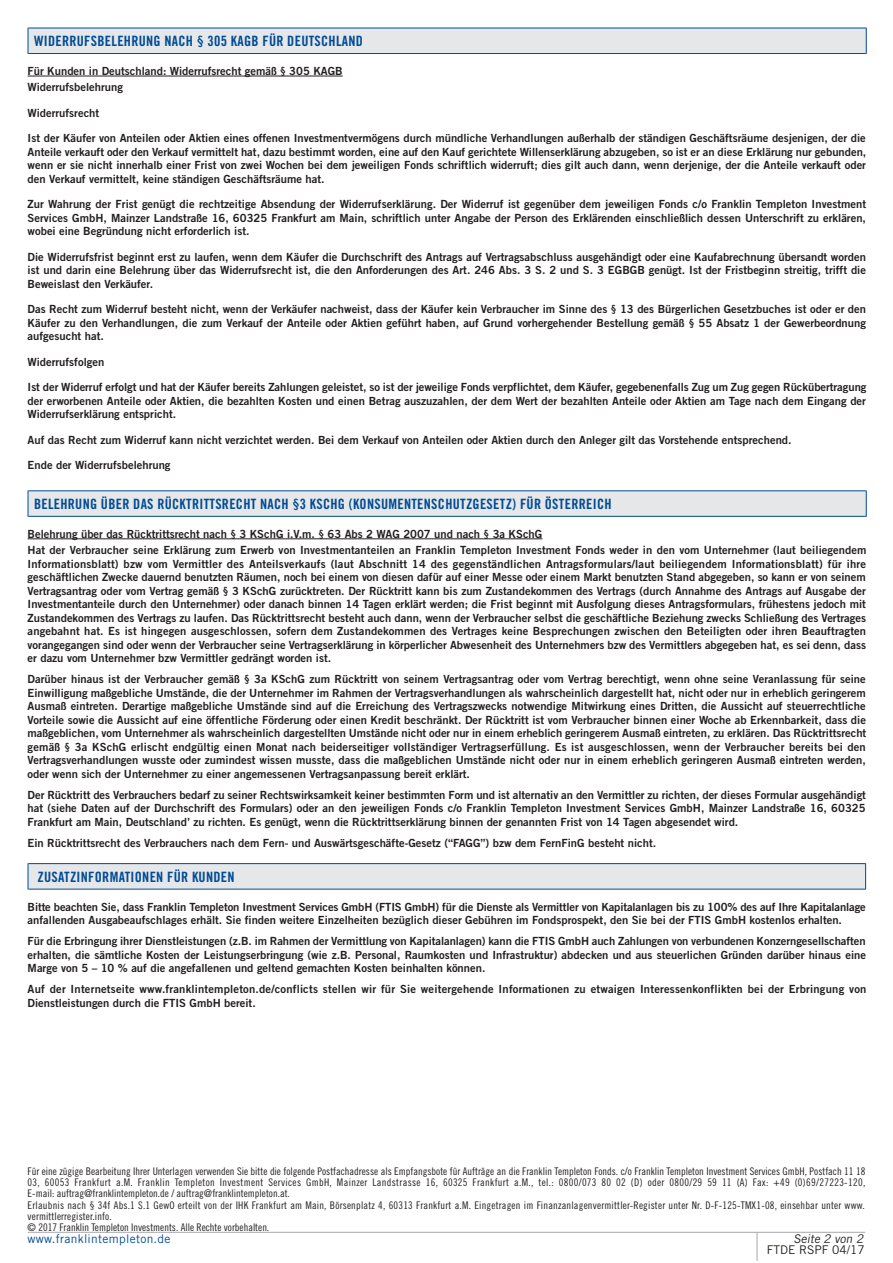
<style>
.page{position:relative;width:893px;height:1263px;background:#fff}
.page>*{position:absolute;margin:0;border:0;box-sizing:border-box;transform-origin:0 0}
.t1{font:14.25px "Trade Gothic LT Std Bd Cn 20";letter-spacing:.02em;color:#004c97}
.t2{font:12px "Trade Gothic LT Std";letter-spacing:.025em;color:#004c97}
.t3{font:12px "Trade Gothic LT Std";color:#231f20}
.t4{font:italic 12px "Trade Gothic LT Std";color:#231f20}
.t5{font:11.25px/13.5px "Trade Gothic LT Std Bd 2";color:#231f20;text-align:justify}
.t6{font:10.5px/11.2px "Trade Gothic LT Std Cn 18";color:#231f20}
</style>
<div class="page">
<hr style="left:28px;top:1232px;width:837px;height:1px;background:#a8a9ad">
<svg style="left:757px;top:1233px;width:1px;height:28px"></svg>
<hr style="left:28px;top:76px;width:315px;height:1px;background:#231f20">
<hr style="left:28px;top:538px;width:514px;height:1px;background:#231f20">
<div style="left:28px;top:28px;width:838px;height:26px;background:#e6e7e9"></div>
<hr style="left:28px;top:28px;width:838px;height:1px;background:#004c97">
<svg style="left:28px;top:28px;width:1px;height:25px"></svg>
<svg style="left:866px;top:28px;width:1px;height:26px"></svg>
<hr style="left:28px;top:53px;width:838px;height:1px;background:#004c97">
<div style="left:28px;top:491px;width:838px;height:25px;background:#e6e7e9"></div>
<hr style="left:28px;top:490px;width:838px;height:1px;background:#004c97">
<svg style="left:28px;top:490px;width:1px;height:26px"></svg>
<svg style="left:866px;top:490px;width:1px;height:27px"></svg>
<hr style="left:28px;top:516px;width:838px;height:1px;background:#004c97">
<div style="left:28px;top:864px;width:838px;height:25px;background:#e6e7e9"></div>
<hr style="left:28px;top:863px;width:837px;height:1px;background:#004c97">
<svg style="left:28px;top:863px;width:1px;height:26px"></svg>
<svg style="left:865px;top:863px;width:1px;height:26px"></svg>
<hr style="left:28px;top:889px;width:837px;height:1px;background:#004c97">
<p class="t1" style="left:34px;top:32px;width:330px">WIDERRUFSBELEHRUNG NACH § 305 KAGB FÜR DEUTSCHLAND</p>
<p class="t5" style="left:28px;top:62px;width:317px;line-height:16.5px">Für Kunden in Deutschland: Widerrufsrecht gemäß § 305 KAGB<br>Widerrufsbelehrung</p>
<p class="t5" style="left:28px;top:106px;width:73px">Widerrufsrecht</p>
<p class="t5" style="left:28px;top:131px;width:840px">Ist der Käufer von Anteilen oder Aktien eines offenen Investmentvermögens durch mündliche Verhandlungen außerhalb der ständigen Geschäftsräume desjenigen, der die Anteile verkauft oder den Verkauf vermittelt hat, dazu bestimmt worden, eine auf den Kauf gerichtete Willenserklärung abzugeben, so ist er an diese Erklärung nur gebunden, wenn er sie nicht innerhalb einer Frist von zwei Wochen bei dem jeweiligen Fonds schriftlich widerruft; dies gilt auch dann, wenn derjenige, der die Anteile verkauft oder den Verkauf vermittelt, keine ständigen Geschäftsräume hat.</p>
<p class="t5" style="left:28px;top:197px;width:840px">Zur Wahrung der Frist genügt die rechtzeitige Absendung der Widerrufserklärung. Der Widerruf ist gegenüber dem jeweiligen Fonds c/o Franklin Templeton Investment Services GmbH, Mainzer Landstraße 16, 60325 Frankfurt am Main, schriftlich unter Angabe der Person des Erklärenden einschließlich dessen Unterschrift zu erklären, wobei eine Begründung nicht erforderlich ist.</p>
<p class="t5" style="left:28px;top:250px;width:840px">Die Widerrufsfrist beginnt erst zu laufen, wenn dem Käufer die Durchschrift des Antrags auf Vertragsabschluss ausgehändigt oder eine Kaufabrechnung übersandt worden ist und darin eine Belehrung über das Widerrufsrecht ist, die den Anforderungen des Art. 246 Abs. 3 S. 2 und S. 3 EGBGB genügt. Ist der Fristbeginn streitig, trifft die Beweislast den Verkäufer.</p>
<p class="t5" style="left:28px;top:302px;width:840px">Das Recht zum Widerruf besteht nicht, wenn der Verkäufer nachweist, dass der Käufer kein Verbraucher im Sinne des § 13 des Bürgerlichen Gesetzbuches ist oder er den Käufer zu den Verhandlungen, die zum Verkauf der Anteile oder Aktien geführt haben, auf Grund vorhergehender Bestellung gemäß § 55 Absatz 1 der Gewerbeordnung aufgesucht hat.</p>
<p class="t5" style="left:28px;top:355px;width:78px">Widerrufsfolgen</p>
<p class="t5" style="left:28px;top:380px;width:840px">Ist der Widerruf erfolgt und hat der Käufer bereits Zahlungen geleistet, so ist der jeweilige Fonds verpflichtet, dem Käufer, gegebenenfalls Zug um Zug gegen Rückübertragung der erworbenen Anteile oder Aktien, die bezahlten Kosten und einen Betrag auszuzahlen, der dem Wert der bezahlten Anteile oder Aktien am Tage nach dem Eingang der Widerrufserklärung entspricht.</p>
<p class="t5" style="left:28px;top:433px;width:765px">Auf das Recht zum Widerruf kann nicht verzichtet werden. Bei dem Verkauf von Anteilen oder Aktien durch den Anleger gilt das Vorstehende entsprechend.</p>
<p class="t5" style="left:28px;top:458px;width:144px">Ende der Widerrufsbelehrung</p>
<p class="t1" style="left:34px;top:495px;width:579px">BELEHRUNG ÜBER DAS RÜCKTRITTSRECHT NACH §3 KSCHG (KONSUMENTENSCHUTZGESETZ) FÜR ÖSTERREICH</p>
<p class="t5" style="left:28px;top:525px;width:840px;line-height:16.5px">Belehrung über das Rücktrittsrecht nach § 3 KSchG i.V.m. § 63 Abs 2 WAG 2007 und nach § 3a KSchG<br>Hat der Verbraucher seine Erklärung zum Erwerb von Investmentanteilen an Franklin Templeton Investment Fonds weder in den vom Unternehmer (laut beiliegendem</p>
<p class="t5" style="left:28px;top:557px;width:840px">Informationsblatt) bzw vom Vermittler des Anteilsverkaufs (laut Abschnitt 14 des gegenständlichen Antragsformulars/laut beiliegendem Informationsblatt) für ihre geschäftlichen Zwecke dauernd benutzten Räumen, noch bei einem von diesen dafür auf einer Messe oder einem Markt benutzten Stand abgegeben, so kann er von seinem Vertragsantrag oder vom Vertrag gemäß § 3 KSchG zurücktreten. Der Rücktritt kann bis zum Zustandekommen des Vertrags (durch Annahme des Antrags auf Ausgabe der Investmentanteile durch den Unternehmer) oder danach binnen 14 Tagen erklärt werden; die Frist beginnt mit Ausfolgung dieses Antragsformulars, frühestens jedoch mit Zustandekommen des Vertrags zu laufen. Das Rücktrittsrecht besteht auch dann, wenn der Verbraucher selbst die geschäftliche Beziehung zwecks Schließung des Vertrages angebahnt hat. Es ist hingegen ausgeschlossen, sofern dem Zustandekommen des Vertrages keine Besprechungen zwischen den Beteiligten oder ihren Beauftragten vorangegangen sind oder wenn der Verbraucher seine Vertragserklärung in körperlicher Abwesenheit des Unternehmers bzw des Vermittlers abgegeben hat, es sei denn, dass er dazu vom Unternehmer bzw Vermittler gedrängt worden ist.</p>
<p class="t5" style="left:28px;top:672px;width:840px">Darüber hinaus ist der Verbraucher gemäß § 3a KSchG zum Rücktritt von seinem Vertragsantrag oder vom Vertrag berechtigt, wenn ohne seine Veranlassung für seine Einwilligung maßgebliche Umstände, die der Unternehmer im Rahmen der Vertragsverhandlungen als wahrscheinlich dargestellt hat, nicht oder nur in erheblich geringerem Ausmaß eintreten. Derartige maßgebliche Umstände sind auf die Erreichung des Vertragszwecks notwendige Mitwirkung eines Dritten, die Aussicht auf steuerrechtliche Vorteile sowie die Aussicht auf eine öffentliche Förderung oder einen Kredit beschränkt. Der Rücktritt ist vom Verbraucher binnen einer Woche ab Erkennbarkeit, dass die maßgeblichen, vom Unternehmer als wahrscheinlich dargestellten Umstände nicht oder nur in einem erheblich geringerem Ausmaß eintreten, zu erklären. Das Rücktrittsrecht gemäß § 3a KSchG erlischt endgültig einen Monat nach beiderseitiger vollständiger Vertragserfüllung. Es ist ausgeschlossen, wenn der Verbraucher bereits bei den Vertragsverhandlungen wusste oder zumindest wissen musste, dass die maßgeblichen Umstände nicht oder nur in einem erheblich geringeren Ausmaß eintreten werden, oder wenn sich der Unternehmer zu einer angemessenen Vertragsanpassung bereit erklärt.</p>
<p class="t5" style="left:28px;top:788px;width:840px">Der Rücktritt des Verbrauchers bedarf zu seiner Rechtswirksamkeit keiner bestimmten Form und ist alternativ an den Vermittler zu richten, der dieses Formular ausgehändigt hat (siehe Daten auf der Durchschrift des Formulars) oder an den jeweiligen Fonds c/o Franklin Templeton Investment Services GmbH, Mainzer Landstraße 16, 60325<br>Frankfurt am Main, Deutschland’ zu richten. Es genügt, wenn die Rücktrittserklärung binnen der genannten Frist von 14 Tagen abgesendet wird.</p>
<p class="t5" style="left:28px;top:836px;width:630px">Ein Rücktrittsrecht des Verbrauchers nach dem Fern- und Auswärtsgeschäfte-Gesetz (“FAGG”) bzw dem FernFinG besteht nicht.</p>
<p class="t1" style="left:37px;top:868px;width:199px">ZUSATZINFORMATIONEN FÜR KUNDEN</p>
<p class="t5" style="left:28px;top:899px;width:840px">Bitte beachten Sie, dass Franklin Templeton Investment Services GmbH (FTIS GmbH) für die Dienste als Vermittler von Kapitalanlagen bis zu 100% des auf Ihre Kapitalanlage anfallenden Ausgabeaufschlages erhält. Sie finden weitere Einzelheiten bezüglich dieser Gebühren im Fondsprospekt, den Sie bei der FTIS GmbH kostenlos erhalten.</p>
<p class="t5" style="left:28px;top:934px;width:840px">Für die Erbringung ihrer Dienstleistungen (z.B. im Rahmen der Vermittlung von Kapitalanlagen) kann die FTIS GmbH auch Zahlungen von verbundenen Konzerngesellschaften erhalten, die sämtliche Kosten der Leistungserbringung (wie z.B. Personal, Raumkosten und Infrastruktur) abdecken und aus steuerlichen Gründen darüber hinaus eine Marge von 5 – 10 % auf die angefallenen und geltend gemachten Kosten beinhalten können.</p>
<p class="t5" style="left:28px;top:982px;width:840px">Auf der Internetseite www.franklintempleton.de/conflicts stellen wir für Sie weitergehende Informationen zu etwaigen Interessenkonflikten bei der Erbringung von<br>Dienstleistungen durch die FTIS GmbH bereit.</p>
<p class="t6" style="left:28px;top:1165px;width:839px">Für eine zügige Bearbeitung Ihrer Unterlagen verwenden Sie bitte die folgende Postfachadresse als Empfangsbote für Aufträge an die Franklin Templeton Fonds. c/o Franklin Templeton Investment Services GmbH, Postfach 11 18<br>03, 60053 Frankfurt a.M. Franklin Templeton Investment Services GmbH, Mainzer Landstrasse 16, 60325 Frankfurt a.M., tel.: 0800/073 80 02 (D) oder 0800/29 59 11 (A) Fax: +49 (0)69/27223-120, E-mail: auftrag@franklintempleton.de / auftrag@franklintempleton.at.<br>Erlaubnis nach § 34f Abs.1 S.1 GewO erteilt von der IHK Frankfurt am Main, Börsenplatz 4, 60313 Frankfurt a.M. Eingetragen im Finanzanlagenvermittler-Register unter Nr. D-F-125-TMX1-08, einsehbar unter www. vermittlerregister.info.<br>© 2017 Franklin Templeton Investments. Alle Rechte vorbehalten.</p>
<p class="t3" style="left:767px;top:1242px;width:100px">FTDE RSPF 04/17</p>
<p class="t2" style="left:28px;top:1231px;width:144px">www.franklintempleton.de</p>
<p class="t4" style="left:793px;top:1231px;width:74px">Seite 2 von 2</p>
</div>
